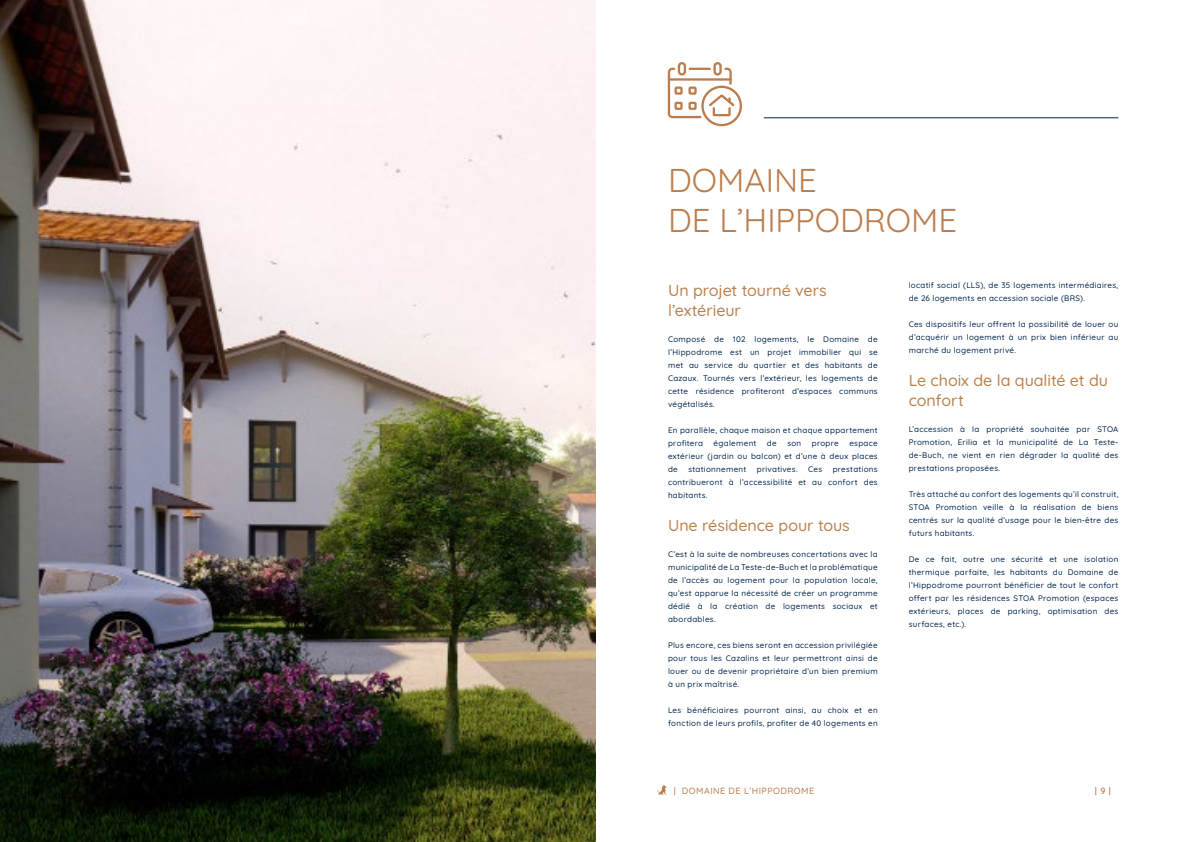
<style>
.page{position:relative;width:1191px;height:842px;background:#fff}
.page>*{position:absolute;margin:0;border:0;box-sizing:border-box;transform-origin:0 0}
.t1{font:33px/39.6px "Quicksand";color:#bb7d4c}
.t2{font:500 16px/20px "Quicksand";letter-spacing:-.005em;color:#bb804c}
.t3{font:500 9px "Quicksand";letter-spacing:.05em;color:#bb7d4c}
.t4{font:600 9px "Quicksand";color:#bb7d4c}
.t5{font:500 8px/13px "Quicksand";letter-spacing:.035em;color:#00274f;text-align:justify}
</style>
<div class="page">
<svg style="left:657px;top:785px;width:9px;height:9px"></svg>
<img style="left:0;top:0;width:595px;height:842px">
<hr style="left:763px;top:117px;width:355px;height:1px;background:#00274f">
<svg style="left:668px;top:62px;width:74px;height:64px"></svg>
<h1 class="t1" style="left:668px;top:157px;width:290px">DOMAINE<br>DE L’HIPPODROME</h1>
<h2 class="t2" style="left:668px;top:279px;width:160px">Un projet tourné vers l’extérieur</h2>
<p class="t5" style="left:668px;top:332px;width:211px">Composé de 102 logements, le Domaine de l’Hippodrome est un projet immobilier qui se met au service du quartier et des habitants de Cazaux. Tournés vers l’extérieur, les logements de cette résidence profiteront d’espaces communs végétalisés.</p>
<p class="t5" style="left:668px;top:423px;width:211px">En parallèle, chaque maison et chaque appartement profitera</p>
<p class="t5" style="left:713px;top:436px;width:44px">également</p>
<p class="t5" style="left:767px;top:436px;width:11px">de</p>
<p class="t5" style="left:787px;top:436px;width:15px">son</p>
<p class="t5" style="left:812px;top:436px;width:28px">propre</p>
<p class="t5" style="left:668px;top:436px;width:211px;text-indent:181px">espace extérieur (jardin ou balcon) et d’une à deux places de</p>
<p class="t5" style="left:688px;top:462px;width:59px">stationnement</p>
<p class="t5" style="left:757px;top:462px;width:42px">privatives.</p>
<p class="t5" style="left:808px;top:462px;width:16px">Ces</p>
<p class="t5" style="left:668px;top:462px;width:211px;text-indent:165px">prestations contribueront à l’accessibilité et au confort des habitants.</p>
<h2 class="t2" style="left:668px;top:514px;width:183px">Une résidence pour tous</h2>
<p class="t5" style="left:668px;top:547px;width:211px">C’est à la suite de nombreuses concertations avec la municipalité de La Teste-de-Buch et la problématique de l’accès au logement pour la population locale, qu’est apparue la nécessité de créer un programme dédié à la création de logements sociaux et abordables.</p>
<p class="t5" style="left:668px;top:638px;width:211px">Plus encore, ces biens seront en accession privilégiée pour tous les Cazalins et leur permettront ainsi de louer ou de devenir propriétaire d’un bien premium à un prix maîtrisé.</p>
<p class="t5" style="left:668px;top:703px;width:211px">Les bénéficiaires pourront ainsi, au choix et en fonction de leurs profils, profiter de 40 logements en</p>
<p class="t5" style="left:908px;top:278px;width:211px">locatif social (LLS), de 35 logements intermédiaires, de 26 logements en accession sociale (BRS).</p>
<p class="t5" style="left:908px;top:317px;width:211px">Ces dispositifs leur offrent la possibilité de louer ou d’acquérir un logement à un prix bien inférieur au marché du logement privé.</p>
<h2 class="t2" style="left:908px;top:369px;width:201px">Le choix de la qualité et du confort</h2>
<p class="t5" style="left:908px;top:422px;width:211px">L’accession à la propriété souhaitée par STOA Promotion, Erilia et la municipalité de La Teste&shy;de-Buch, ne vient en rien dégrader la qualité des prestations proposées.</p>
<p class="t5" style="left:908px;top:487px;width:211px">Très attaché au confort des logements qu’il construit, STOA Promotion veille à la réalisation de biens centrés sur la qualité d’usage pour le bien-être des futurs habitants.</p>
<p class="t5" style="left:908px;top:552px;width:211px">De ce fait, outre une sécurité et une isolation thermique parfaite, les habitants du Domaine de l’Hippodrome pourront bénéficier de tout le confort offert par les résidences STOA Promotion (espaces extérieurs, places de parking, optimisation des surfaces, etc.).</p>
<p class="t3" style="left:673px;top:783px;width:142px">| DOMAINE DE L’HIPPODROME</p>
<p class="t4" style="left:1094px;top:783px;width:18px">| 9 |</p>
</div>
